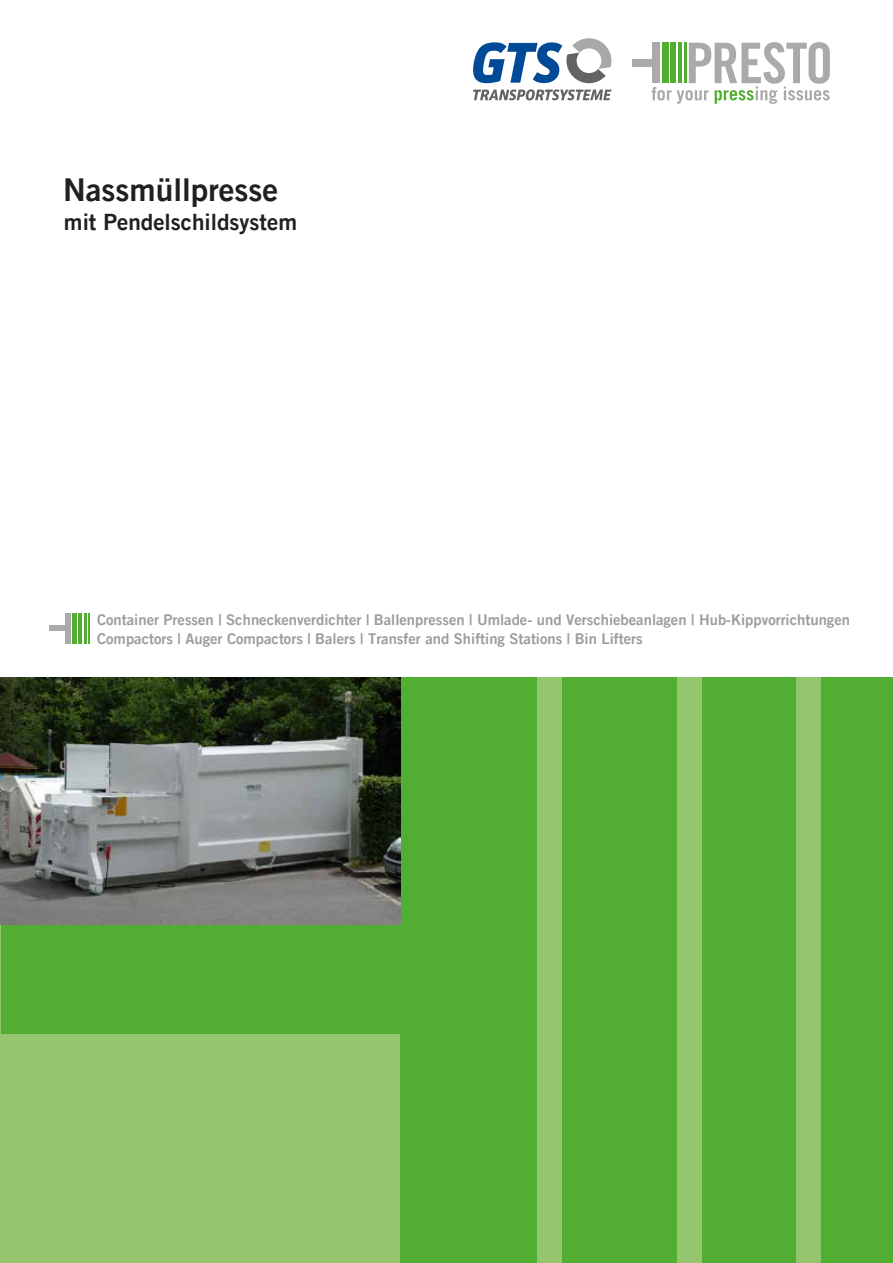
<style>
.page{position:relative;width:893px;height:1263px;background:#fff}
.page>*{position:absolute;margin:0;border:0;box-sizing:border-box;transform-origin:0 0}
.t1{font:31.5px "Trade Gothic LT Com Bd 2";color:#231f20}
.t2{font:22.5px "Trade Gothic LT Com Bd 2";color:#231f20}
.t3{font:14.85px/19.8px "Trade Gothic LT Com Bd 2";color:#9d9d9e}
</style>
<div class="page">
<div style="left:653px;top:43px;width:7px;height:40px;background:#aba9a9"></div>
<div style="left:632px;top:59px;width:25px;height:8px;background:#aba9a9"></div>
<div style="left:662px;top:43px;width:6px;height:40px;background:#52ae32"></div>
<div style="left:671px;top:43px;width:5px;height:40px;background:#52ae32"></div>
<svg style="left:652px;top:87px;width:19px;height:13px"></svg>
<svg style="left:677px;top:42px;width:153px;height:62px"></svg>
<div style="left:1px;top:678px;width:891px;height:585px;background:#95c56e"></div>
<div style="left:65px;top:613px;width:5px;height:30px;background:#aba9a9"></div>
<div style="left:50px;top:626px;width:18px;height:5px;background:#aba9a9"></div>
<div style="left:72px;top:613px;width:5px;height:30px;background:#52ae32"></div>
<hr style="left:78px;top:613px;width:4px;height:30px;background:#52ae32">
<hr style="left:84px;top:613px;width:3px;height:30px;background:#52ae32">
<hr style="left:88px;top:613px;width:2px;height:30px;background:#52ae32">
<div style="left:702px;top:678px;width:94px;height:585px;background:#52ae32"></div>
<div style="left:562px;top:678px;width:115px;height:585px;background:#52ae32"></div>
<div style="left:821px;top:678px;width:71px;height:585px;background:#52ae32"></div>
<div style="left:400px;top:678px;width:136px;height:585px;background:#52ae32"></div>
<div style="left:1px;top:924px;width:426px;height:110px;background:#52ae32"></div>
<img style="left:1px;top:678px;width:399px;height:247px">
<svg style="left:473px;top:38px;width:138px;height:45px"></svg>
<svg style="left:473px;top:89px;width:138px;height:11px"></svg>
<h1 class="t1" style="left:63px;top:171px;width:217px">Nassmüllpresse</h1>
<h2 class="t2" style="left:64px;top:208px;width:235px">mit Pendelschildsystem</h2>
<p class="t3" style="left:97px;top:609px;width:754px">Container Pressen | Schneckenverdichter | Ballenpressen | Umlade- und Verschiebeanlagen | Hub-Kippvorrichtungen<br>Compactors | Auger Compactors | Balers | Transfer and Shifting Stations | Bin Lifters</p>
</div>
